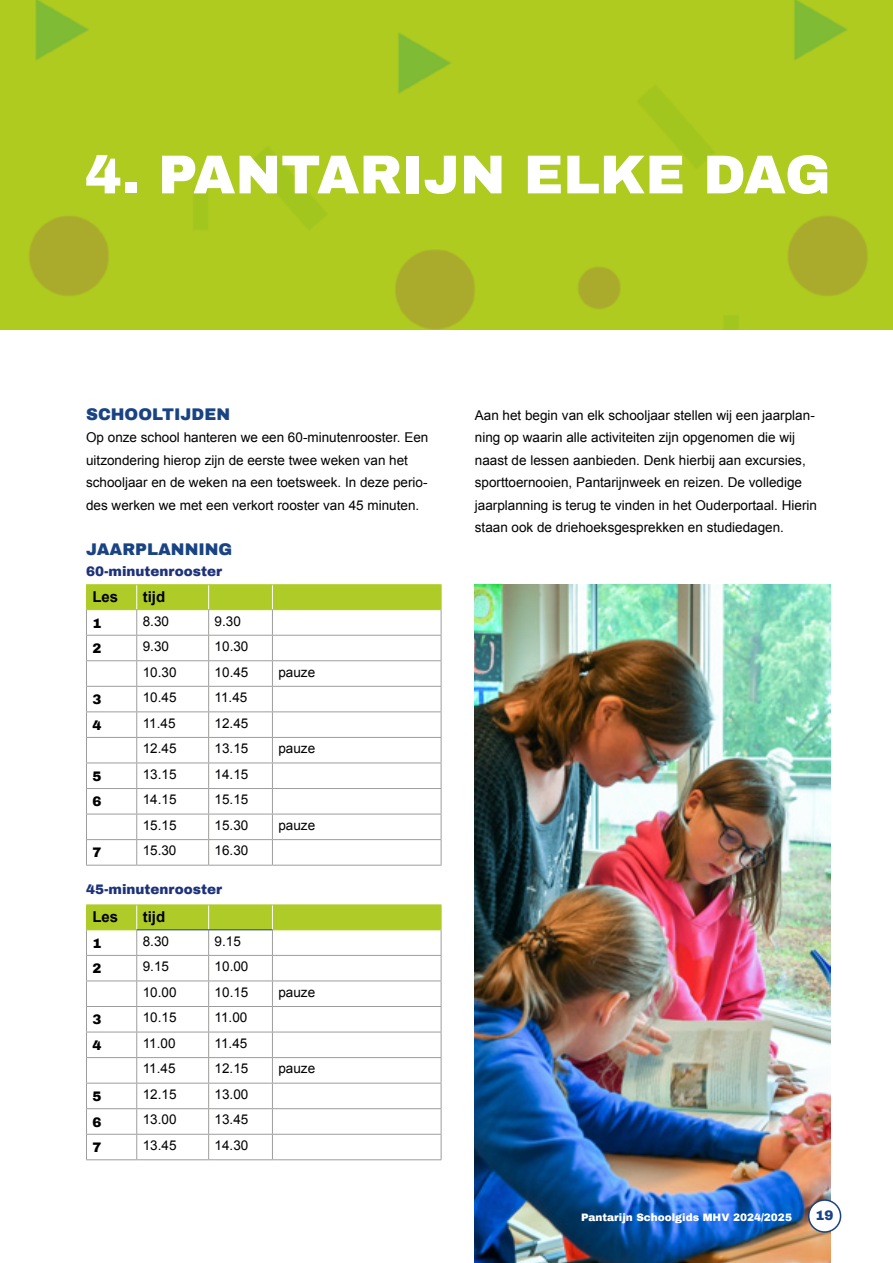
<style>
.page{position:relative;width:893px;height:1263px;background:#fff}
.page>*{position:absolute;margin:0;border:0;box-sizing:border-box;transform-origin:0 0}
.t1{font:900 54.75px "Archivo";color:#fff}
.t2{font:900 16.5px "Archivo";color:#194383}
.t3{font:700 15px "Arial";color:#000}
.t4{font:13.5px/22.5px "Arial";color:#000}
.t5{font:900 13.5px "Archivo";color:#1d3278}
.t6{font:900 13.5px "Archivo";color:#000}
.t7{font:900 13.5px "Archivo";color:#194383}
.t8{font:900 10.5px "Archivo";color:#fff}
</style>
<div class="page">
<img style="left:475px;top:584px;width:355px;height:679px">
<div style="left:809px;top:1200px;width:32px;height:32px;background:#fff;border-radius:50%"></div>
<div style="left:808px;top:1199px;width:33px;height:34px;border:2px solid #194383;border-radius:50%"></div>
<img style="left:0;top:0;width:893px;height:330px">
<hr style="left:86px;top:584px;width:51px;height:1px;background:#afcb27">
<hr style="left:137px;top:584px;width:72px;height:1px;background:#afcb27">
<hr style="left:209px;top:584px;width:63px;height:1px;background:#afcb27">
<hr style="left:272px;top:584px;width:169px;height:1px;background:#afcb27">
<svg style="left:86px;top:585px;width:356px;height:280px"></svg>
<hr style="left:86px;top:865px;width:51px;height:1px;background:#9d9d9c">
<hr style="left:137px;top:865px;width:72px;height:1px;background:#9d9d9c">
<hr style="left:209px;top:865px;width:63px;height:1px;background:#9d9d9c">
<hr style="left:272px;top:865px;width:169px;height:1px;background:#9d9d9c">
<hr style="left:86px;top:904px;width:51px;height:1px;background:#afcb27">
<hr style="left:137px;top:904px;width:72px;height:1px;background:#afcb27">
<hr style="left:209px;top:904px;width:63px;height:1px;background:#afcb27">
<hr style="left:272px;top:904px;width:169px;height:1px;background:#afcb27">
<svg style="left:86px;top:905px;width:356px;height:254px"></svg>
<hr style="left:86px;top:1159px;width:51px;height:1px;background:#9d9d9c">
<hr style="left:137px;top:1159px;width:72px;height:1px;background:#9d9d9c">
<hr style="left:209px;top:1159px;width:63px;height:1px;background:#9d9d9c">
<hr style="left:272px;top:1159px;width:169px;height:1px;background:#9d9d9c">
<hr style="left:137px;top:929px;width:72px;height:1px;background:#194383">
<hr style="left:209px;top:929px;width:63px;height:1px;background:#194383">
<h1 class="t1" style="left:85px;top:141px;width:747px">4. PANTARIJN ELKE DAG</h1>
<p class="t2" style="left:86px;top:404px;width:145px">SCHOOLTIJDEN</p>
<p class="t4" style="left:86px;top:426px;width:344px">Op onze school hanteren we een 60-minutenrooster. Een uitzondering hierop zijn de eerste twee weken van het schooljaar en de weken na een toetsweek. In deze perio&shy;des werken we met een verkort rooster van 45 minuten.</p>
<p class="t2" style="left:86px;top:539px;width:148px">JAARPLANNING</p>
<p class="t5" style="left:86px;top:563px;width:137px">60-minutenrooster</p>
<p class="t3" style="left:92px;top:586px;width:27px">Les</p>
<p class="t3" style="left:143px;top:586px;width:24px">tijd</p>
<p class="t6" style="left:92px;top:615px;width:11px">1</p>
<p class="t4" style="left:143px;top:610px;width:28px">8.30</p>
<p class="t4" style="left:215px;top:610px;width:28px">9.30</p>
<p class="t6" style="left:92px;top:640px;width:11px">2</p>
<p class="t4" style="left:143px;top:635px;width:28px">9.30</p>
<p class="t4" style="left:215px;top:635px;width:35px">10.30</p>
<p class="t4" style="left:143px;top:661px;width:35px">10.30</p>
<p class="t4" style="left:215px;top:661px;width:35px">10.45</p>
<p class="t4" style="left:278px;top:661px;width:38px">pauze</p>
<p class="t6" style="left:92px;top:691px;width:11px">3</p>
<p class="t4" style="left:143px;top:686px;width:35px">10.45</p>
<p class="t4" style="left:215px;top:686px;width:34px">11.45</p>
<p class="t6" style="left:92px;top:717px;width:11px">4</p>
<p class="t4" style="left:143px;top:712px;width:34px">11.45</p>
<p class="t4" style="left:215px;top:712px;width:35px">12.45</p>
<p class="t4" style="left:143px;top:737px;width:35px">12.45</p>
<p class="t4" style="left:215px;top:737px;width:35px">13.15</p>
<p class="t4" style="left:278px;top:737px;width:38px">pauze</p>
<p class="t6" style="left:92px;top:768px;width:11px">5</p>
<p class="t4" style="left:143px;top:763px;width:35px">13.15</p>
<p class="t4" style="left:215px;top:763px;width:35px">14.15</p>
<p class="t6" style="left:92px;top:793px;width:11px">6</p>
<p class="t4" style="left:143px;top:788px;width:35px">14.15</p>
<p class="t4" style="left:215px;top:788px;width:35px">15.15</p>
<p class="t4" style="left:143px;top:814px;width:35px">15.15</p>
<p class="t4" style="left:215px;top:814px;width:35px">15.30</p>
<p class="t4" style="left:278px;top:814px;width:38px">pauze</p>
<p class="t6" style="left:92px;top:844px;width:11px">7</p>
<p class="t4" style="left:143px;top:839px;width:35px">15.30</p>
<p class="t4" style="left:215px;top:839px;width:35px">16.30</p>
<p class="t5" style="left:86px;top:881px;width:137px">45-minutenrooster</p>
<p class="t3" style="left:92px;top:907px;width:27px">Les</p>
<p class="t3" style="left:143px;top:907px;width:24px">tijd</p>
<p class="t6" style="left:92px;top:935px;width:11px">1</p>
<p class="t4" style="left:143px;top:930px;width:28px">8.30</p>
<p class="t4" style="left:215px;top:930px;width:28px">9.15</p>
<p class="t6" style="left:92px;top:960px;width:11px">2</p>
<p class="t4" style="left:143px;top:955px;width:28px">9.15</p>
<p class="t4" style="left:215px;top:955px;width:35px">10.00</p>
<p class="t4" style="left:143px;top:981px;width:35px">10.00</p>
<p class="t4" style="left:215px;top:981px;width:35px">10.15</p>
<p class="t4" style="left:278px;top:981px;width:38px">pauze</p>
<p class="t6" style="left:92px;top:1011px;width:11px">3</p>
<p class="t4" style="left:143px;top:1006px;width:35px">10.15</p>
<p class="t4" style="left:215px;top:1006px;width:34px">11.00</p>
<p class="t6" style="left:92px;top:1037px;width:11px">4</p>
<p class="t4" style="left:143px;top:1032px;width:34px">11.00</p>
<p class="t4" style="left:215px;top:1032px;width:34px">11.45</p>
<p class="t4" style="left:143px;top:1057px;width:34px">11.45</p>
<p class="t4" style="left:215px;top:1057px;width:35px">12.15</p>
<p class="t4" style="left:278px;top:1057px;width:38px">pauze</p>
<p class="t6" style="left:92px;top:1088px;width:11px">5</p>
<p class="t4" style="left:143px;top:1083px;width:35px">12.15</p>
<p class="t4" style="left:215px;top:1083px;width:35px">13.00</p>
<p class="t6" style="left:92px;top:1113px;width:11px">6</p>
<p class="t4" style="left:143px;top:1109px;width:35px">13.00</p>
<p class="t4" style="left:215px;top:1109px;width:35px">13.45</p>
<p class="t6" style="left:92px;top:1139px;width:11px">7</p>
<p class="t4" style="left:143px;top:1134px;width:35px">13.45</p>
<p class="t4" style="left:215px;top:1134px;width:35px">14.30</p>
<p class="t4" style="left:475px;top:404px;width:344px">Aan het begin van elk schooljaar stellen wij een jaarplan&shy;ning op waarin alle activiteiten zijn opgenomen die wij naast de lessen aanbieden. Denk hierbij aan excursies, sporttoernooien, Pantarijnweek en reizen. De volledige jaarplanning is terug te vinden in het Ouderportaal. Hierin staan ook de driehoeksgesprekken en studiedagen.</p>
<p class="t8" style="left:581px;top:1210px;width:212px">Pantarijn Schoolgids MHV 2024/2025</p>
<p class="t7" style="left:815px;top:1207px;width:20px">19</p>
</div>
